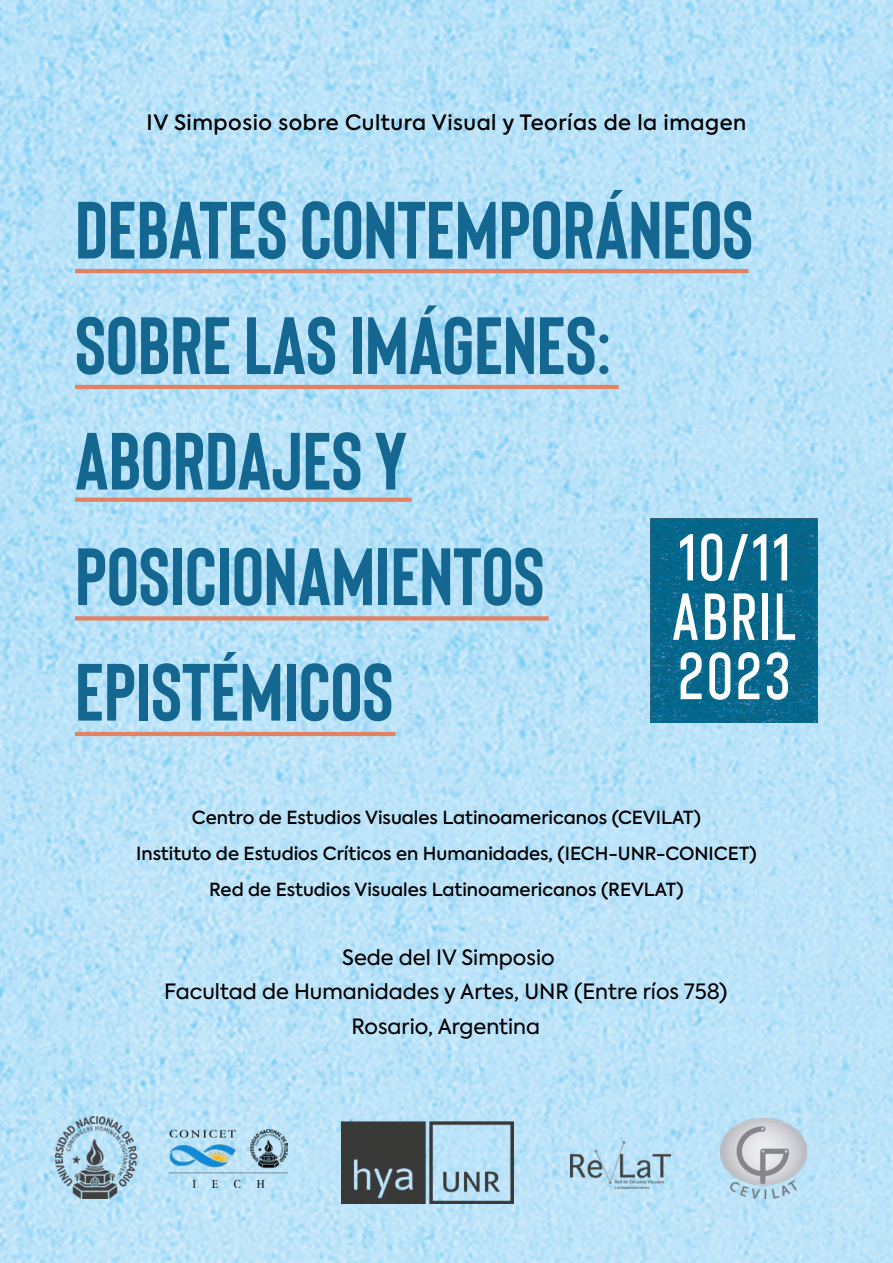
<style>
.page{position:relative;width:893px;height:1263px;background:#fff}
.page>*{position:absolute;margin:0;border:0;box-sizing:border-box;transform-origin:0 0}
.t1{font:700 81px/115.5px "Bison";color:#146791}
.t2{font:600 66.3px/59.4px "Bison";letter-spacing:.05em;color:#fff;text-align:justify}
.t3{font:21px/34.5px "Axiforma";color:#000;text-align:center}
.t4{font:500 21px "Axiforma";letter-spacing:.025em;color:#000}
.t5{font:500 18px/36px "Axiforma";color:#000;text-align:center}
</style>
<div class="page">
<img style="left:0;top:0;width:893px;height:1263px">
<img style="left:570px;top:1141px;width:100px;height:47px">
<img style="left:342px;top:1122px;width:171px;height:82px">
<img style="left:55px;top:1116px;width:89px;height:83px">
<img style="left:721px;top:1118px;width:85px;height:80px">
<img style="left:170px;top:1129px;width:117px;height:58px">
<img style="left:650px;top:518px;width:168px;height:204px">
<hr style="left:75px;top:269px;width:673px;height:4px;background:#e18264">
<hr style="left:75px;top:385px;width:544px;height:4px;background:#e18264">
<div style="left:75px;top:497px;width:337px;height:5px;background:#e18264"></div>
<svg style="left:75px;top:616px;width:474px;height:4px;background:#dd886e"></svg>
<hr style="left:75px;top:732px;width:320px;height:4px;background:#e18264">
<p class="t4" style="left:147px;top:109px;width:601px">IV Simposio sobre Cultura Visual y Teorías de la imagen</p>
<h1 class="t1" style="left:75px;top:173px;width:680px">DEBATES CONTEMPORÁNEOS<br>SOBRE LAS IMÁGENES:<br>ABORDAJES Y<br>POSICIONAMIENTOS<br>EPISTÉMICOS</h1>
<h2 class="t2" style="left:672px;top:526px;width:126px">10/11 abril 2023</h2>
<p class="t5" style="left:136px;top:799px;width:622px">Centro de Estudios Visuales Latinoamericanos (CEVILAT)<br>Instituto de Estudios Críticos en Humanidades, (IECH-UNR-CONICET)<br>Red de Estudios Visuales Latinoamericanos (REVLAT)</p>
<p class="t3" style="left:164px;top:940px;width:565px">Sede del IV Simposio<br>Facultad de Humanidades y Artes, UNR (Entre ríos 758)<br>Rosario, Argentina</p>
</div>
